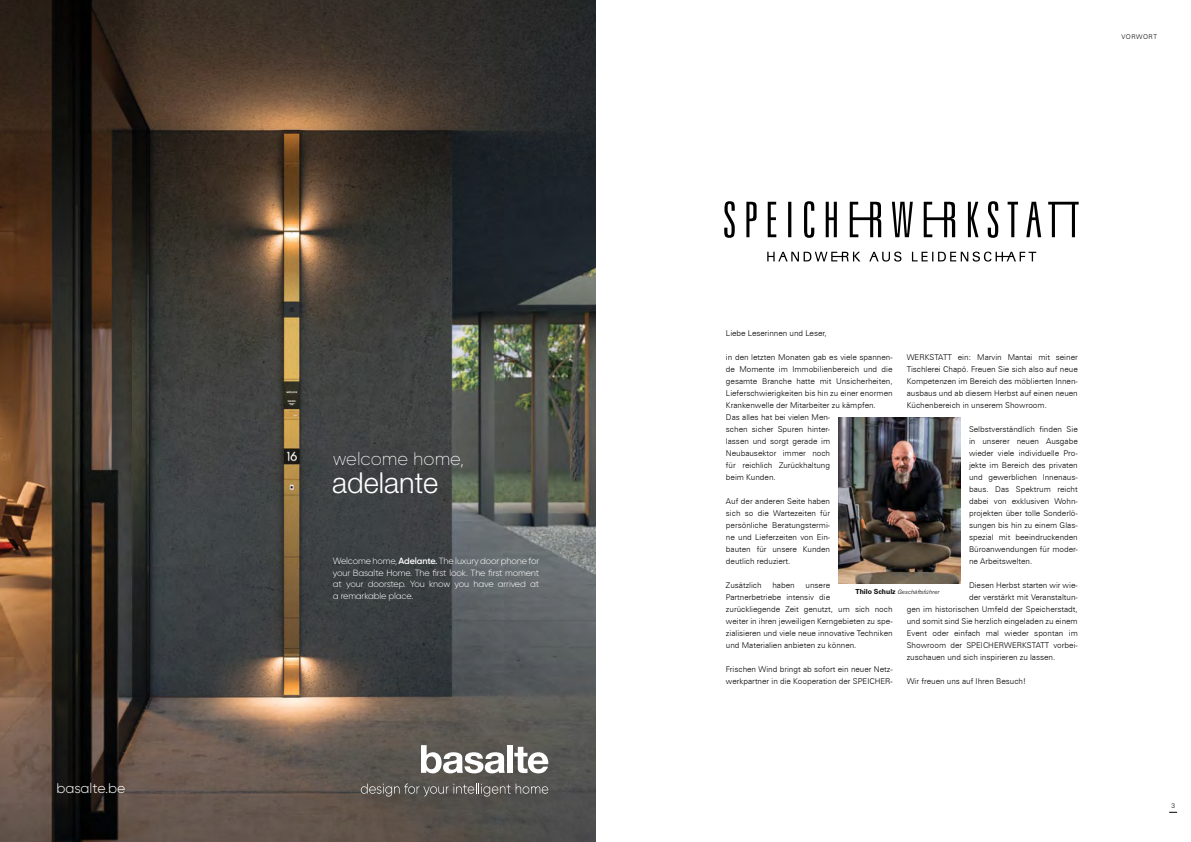
<style>
.page{position:relative;width:1191px;height:842px;background:#fff}
.page>*{position:absolute;margin:0;border:0;box-sizing:border-box;transform-origin:0 0}
.t1{font:300 28.9px "Helvetica Neue";color:#fff}
.t2{font:200 18px "Gilroy";color:#fff}
.t3{font:300 14px "Gilroy";color:#fff}
.t4{font:300 9px/12px "Gilroy";letter-spacing:-.015em;color:#fff;text-align:justify}
.t5{font:300 8px/12px "Zurich BT";color:#000}
.t6{font:300 6.5px "Zurich BT";letter-spacing:.08em;color:#000}
.t7{font:italic 300 6px "Zurich BT";color:#000}
.s1{font-weight:600}
.s2{font-weight:700;font-style:normal;font-size:7px}
</style>
<div class="page">
<svg style="left:724px;top:201px;width:354px;height:37px"></svg>
<svg style="left:767px;top:252px;width:269px;height:10px"></svg>
<img style="left:838px;top:417px;width:122px;height:166px">
<img style="left:0;top:0;width:595px;height:842px">
<svg style="left:421px;top:745px;width:84px;height:28px"></svg>
<div style="left:507px;top:745px;width:6px;height:28px;background:#fff"></div>
<svg style="left:514px;top:747px;width:34px;height:26px"></svg>
<svg style="left:361px;top:783px;width:187px;height:13px;background:#6b6865"></svg>
<h3 class="t3" style="left:56px;top:780px;width:70px">basalte.be</h3>
<h2 class="t2" style="left:333px;top:448px;width:133px">welcome home,</h2>
<h1 class="t1" style="left:332px;top:459px;width:107px">adelante</h1>
<p class="t4" style="left:333px;top:554px;width:208px">Welcome home, <span class="s1">Adelante.</span> The luxury door phone for your Basalte Home. The first look. The first moment at your doorstep. You know you have arrived at a remarkable place.</p>
<p class="t6" style="left:1121px;top:33px;width:37px">VORWORT</p>
<p class="t5" style="left:726px;top:327px;width:102px">Liebe Leserinnen und Leser,</p>
<p class="t5" style="left:726px;top:351px;width:168px">in den letzten Monaten gab es viele spannen&shy;de Momente im Immobilienbereich und die gesamte Branche hatte mit Unsicherheiten, Lieferschwierigkeiten bis hin zu einer enormen Krankenwelle der Mitarbeiter zu kämpfen.<br>Das alles hat bei vielen Men-<br>schen sicher Spuren hinter-<br>lassen und sorgt gerade im<br>Neubausektor immer noch<br>für reichlich Zurückhaltung<br>beim Kunden.</p>
<p class="t5" style="left:726px;top:495px;width:106px;text-align:justify">Auf der anderen Seite haben sich so die Wartezeiten für persönliche Beratungstermi&shy;ne und Lieferzeiten von Ein&shy;bauten für unsere Kunden deutlich reduziert.</p>
<p class="t5" style="left:726px;top:579px;width:37px">Zusätzlich</p>
<p class="t5" style="left:772px;top:579px;width:24px">haben</p>
<p class="t5" style="left:906px;top:351px;width:172px;text-align:justify">WERKSTATT ein: Marvin Mantai mit seiner Tischlerei Chapó. Freuen Sie sich also auf neue Kompetenzen im Bereich des möblierten Innen&shy;ausbaus und ab diesem Herbst auf einen neuen Küchenbereich in unserem Showroom.</p>
<p class="t5" style="left:969px;top:423px;width:110px;text-align:justify">Selbstverständlich finden Sie in unserer neuen Ausgabe wieder viele individuelle Pro&shy;jekte im Bereich des privaten und gewerblichen Innenaus&shy;baus. Das Spektrum reicht dabei von exklusiven Wohn&shy;projekten über tolle Sonderlö&shy;sungen bis hin zu einem Glas&shy;spezial mit beeindruckenden Büroanwendungen für moder&shy;ne Arbeitswelten.</p>
<p class="t5" style="left:969px;top:579px;width:110px">Diesen Herbst starten wir wie-</p>
<p class="t5" style="left:969px;top:591px;width:110px">der verstärkt mit Veranstaltun-</p>
<p class="t5" style="left:906px;top:603px;width:172px">gen im historischen Umfeld der Speicherstadt,</p>
<p class="t5" style="left:906px;top:615px;width:172px">und somit sind Sie herzlich eingeladen zu einem</p>
<p class="t5" style="left:906px;top:627px;width:172px">Event oder einfach mal wieder spontan im</p>
<p class="t5" style="left:906px;top:639px;width:172px">Showroom der SPEICHERWERKSTATT vorbei-</p>
<p class="t5" style="left:906px;top:651px;width:150px">zuschauen und sich inspirieren zu lassen.</p>
<p class="t5" style="left:906px;top:675px;width:121px">Wir freuen uns auf Ihren Besuch!</p>
<p class="t5" style="left:726px;top:579px;width:168px;text-indent:80px">unsere<br>Partnerbetriebe intensiv die<br>zurückliegende Zeit genutzt, um sich noch weiter in ihren jeweiligen Kerngebieten zu spe&shy;zialisieren und viele neue innovative Techniken und Materialien anbieten zu können.</p>
<p class="t5" style="left:726px;top:663px;width:168px">Frischen Wind bringt ab sofort ein neuer Netz&shy;werkpartner in die Kooperation der SPEICHER-</p>
<p class="t7" style="left:855px;top:588px;width:86px"><span class="s2">Thilo Schulz</span> Geschäftsführer</p>
<p class="t6" style="left:1171px;top:801px;width:5px">3</p>
</div>
